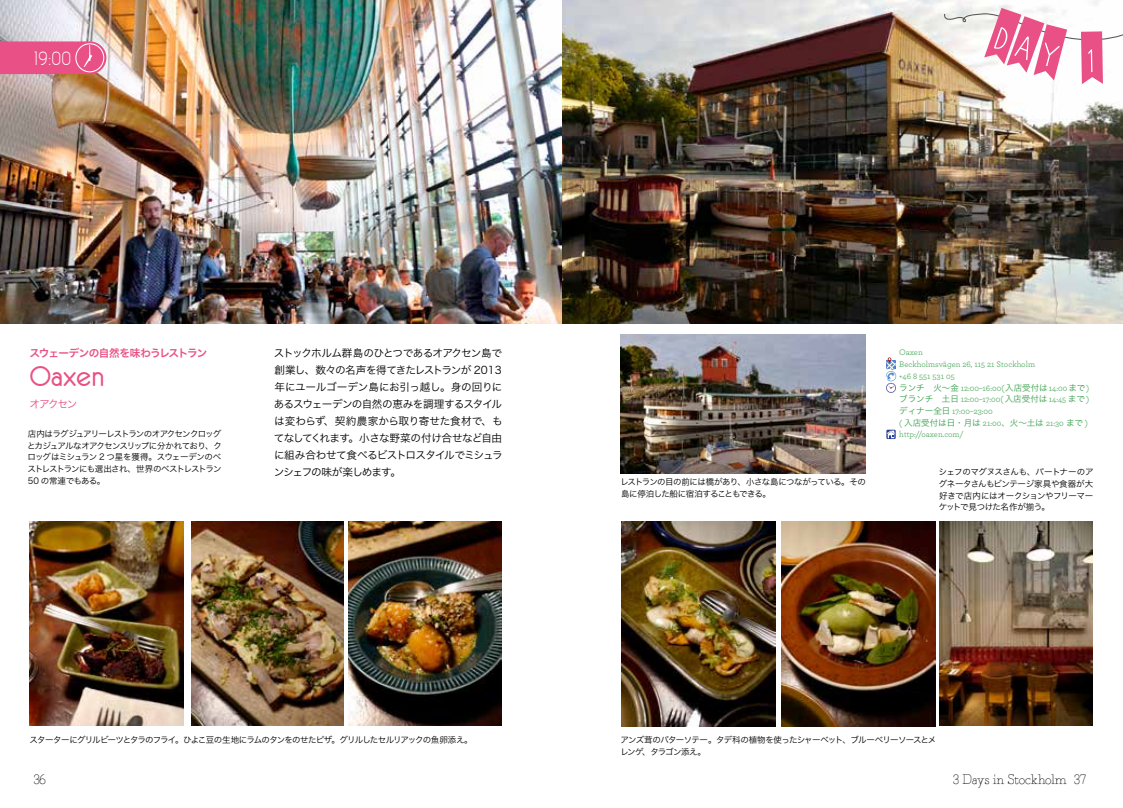
<style>
.page{position:relative;width:1123px;height:808px;background:#fff}
.page>*{position:absolute;margin:0;border:0;box-sizing:border-box;transform-origin:0 0}
.t1{font:31.95px "Eurofurenceregular";color:#e95085}
.t2{font:19.2px "Capsuula";color:#fff}
.t3{font:13.8px "Fragment Core Rom";color:#000}
.t4{font:10.65px/17px "Hira Kaku Pro N W3";letter-spacing:-.065em;color:#000;text-align:justify}
.t5{font:10.65px "Hira Kaku Pro N W6";letter-spacing:-.06em;color:#e95085}
.t6{font:10.65px "Hira Kaku Pro N W3";letter-spacing:-.115em;color:#e95085}
.t7{font:8.55px/11.7px "Hira Kaku Pro N W3";letter-spacing:-.075em;color:#000}
.t8{font:8.55px/11.7px "Archer";color:#3aa04d}
.t9{font:8.55px "Hira Kaku Pro N W3";letter-spacing:-.095em;color:#000}
.t10{font:8.55px "Hira Kaku Pro N W3";letter-spacing:-.005em;color:#3aa04d}
.s1{font-family:"Hira Kaku Pro N W3"}
.s2{font-family:"Archer"}
</style>
<div class="page">
<img style="left:939px;top:521px;width:153px;height:205px">
<img style="left:561px;top:0;width:562px;height:323px">
<img style="left:0;top:0;width:561px;height:323px">
<img style="left:620px;top:335px;width:245px;height:138px">
<svg style="left:886px;top:357px;width:10px;height:36px"></svg>
<svg style="left:886px;top:430px;width:9px;height:9px"></svg>
<img style="left:621px;top:521px;width:154px;height:206px">
<img style="left:781px;top:521px;width:154px;height:206px">
<img style="left:191px;top:521px;width:152px;height:205px">
<img style="left:348px;top:521px;width:154px;height:205px">
<img style="left:30px;top:521px;width:153px;height:205px">
<svg style="left:0;top:41px;width:106px;height:33px;background:#e95c8d"></svg>
<svg style="left:943px;top:8px;width:180px;height:76px"></svg>
<h2 class="t2" style="left:33px;top:48px;width:39px">19:00</h2>
<p class="t5" style="left:30px;top:343px;width:179px">スウェーデンの自然を味わうレストラン</p>
<h1 class="t1" style="left:30px;top:360px;width:76px">Oaxen</h1>
<p class="t6" style="left:30px;top:394px;width:49px">オアクセン</p>
<p class="t7" style="left:27px;top:427px;width:196px;text-align:justify">店内はラグジュアリーレストランのオアクセンクロッグとカジュアルなオアクセンスリップに分かれており、クロッグはミシュラン 2 つ星を獲得。スウェーデンのベストレストランにも選出され、世界のベストレストラン50 の常連でもある。</p>
<p class="t4" style="left:274px;top:344px;width:230px">ストックホルム群島のひとつであるオアクセン島で創業し、数々の名声を得てきたレストランが 2013年にユールゴーデン島にお引っ越し。身の回りにあるスウェーデンの自然の恵みを調理するスタイルは変わらず、契約農家から取り寄せた食材で、もてなしてくれます。小さな野菜の付け合せなど自由に組み合わせて食べるビストロスタイルでミシュランシェフの味が楽しめます。</p>
<p class="t8" style="left:899px;top:346px;width:191px">Oaxen<br>Beckholmsvägen 26, 115 21 Stockholm<br>+46 8 551 531 05<br><span class="s1">ランチ　火～金</span> 12:00–16:00(<span class="s1">入店受付は</span>14:00<span class="s1">まで</span>)<span class="s1">ブランチ　土日</span> 12:00–17:00( <span class="s1">入店受付は</span> 14:45 <span class="s1">まで</span> )<span class="s1">ディナー全日</span> 17:00–23:00</p>
<p class="t10" style="left:899px;top:415px;width:190px"><span class="s2">(</span> 入店受付は日・月は <span class="s2">21:00</span>、火～土は <span class="s2">21:30</span> まで <span class="s2">)</span></p>
<p class="t8" style="left:899px;top:428px;width:66px">http://oaxen.com/</p>
<p class="t7" style="left:938px;top:466px;width:157px;text-align:justify">シェフのマグヌスさんも、パートナーのアグネータさんもビンテージ家具や食器が大好きで店内にはオークションやフリーマーケットで見つけた名作が揃う。</p>
<p class="t7" style="left:620px;top:475px;width:247px">レストランの目の前には橋があり、小さな島につながっている。その島に停泊した船に宿泊することもできる。</p>
<p class="t9" style="left:30px;top:732px;width:444px">スターターにグリルビーツとタラのフライ。ひよこ豆の生地にラムのタンをのせたピザ。グリルしたセルリアックの魚卵添え。</p>
<p class="t7" style="left:620px;top:734px;width:317px">アンズ茸のバターソテー。タデ科の植物を使ったシャーベット、ブルーベリーソースとメレンゲ、タラゴン添え。</p>
<h3 class="t3" style="left:34px;top:770px;width:14px">36</h3>
<h3 class="t3" style="left:953px;top:770px;width:134px">3 Days in Stockholm 37</h3>
</div>
